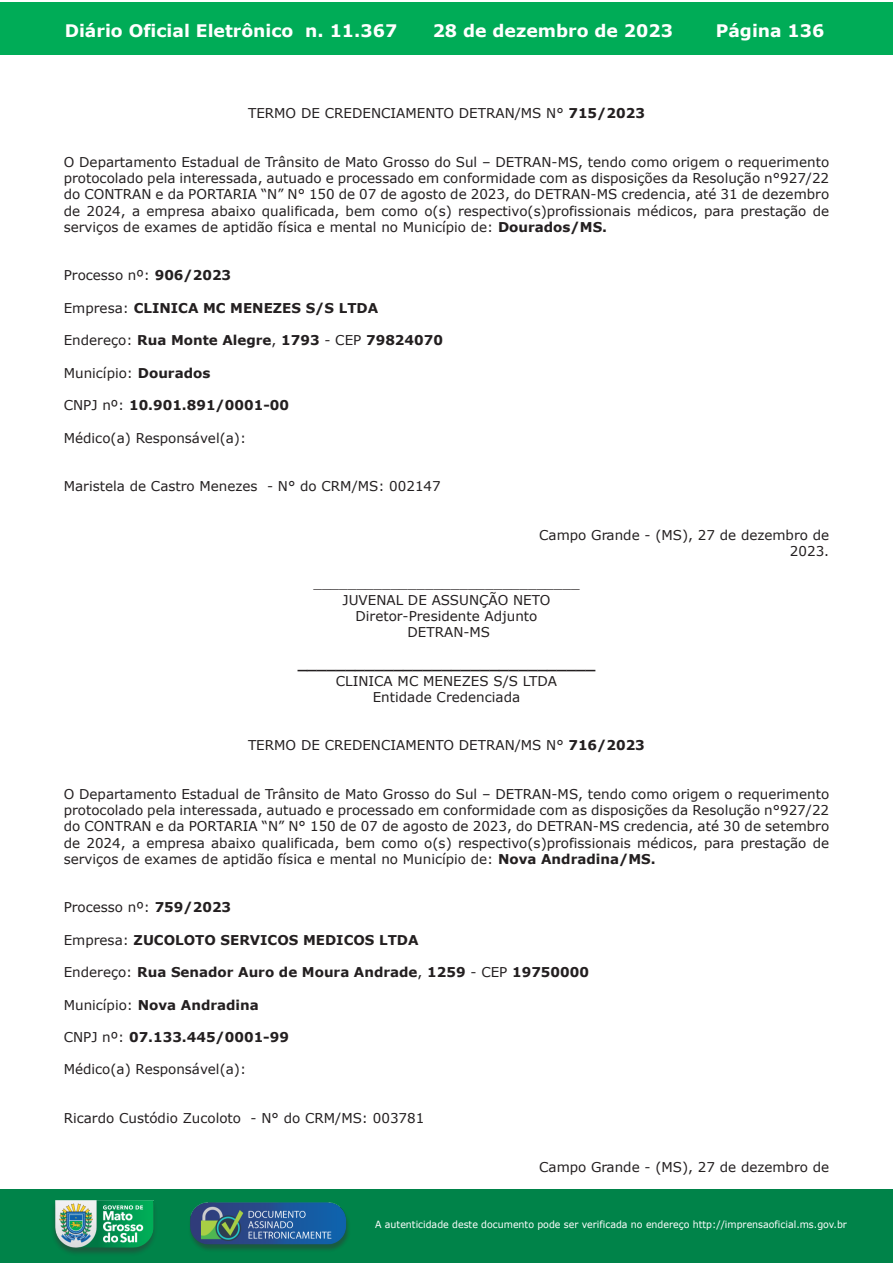
<style>
.page{position:relative;width:893px;height:1263px;background:#fff}
.page>*{position:absolute;margin:0;border:0;box-sizing:border-box;transform-origin:0 0}
.t1{font:700 17.25px "Verdana";color:#fff}
.t2{font:13.5px/16.2px "Verdana";color:#231f20;text-align:justify}
.t3{font:700 13.5px "Verdana";color:#231f20}
.t4{font:9.9px "Verdana";color:#fff;scale:.95 1}
.s1{font-weight:700}
.s2{font-weight:400}
</style>
<div class="page">
<div style="left:0;top:2px;width:893px;height:53px;background:#00ac57"></div>
<div style="left:1px;top:1189px;width:892px;height:74px;background:#008349"></div>
<img style="left:49px;top:1198px;width:111px;height:61px">
<img style="left:185px;top:1201px;width:168px;height:54px">
<p class="t1" style="left:65px;top:18px;width:334px">Diário Oficial Eletrônico n. 11.367</p>
<p class="t1" style="left:433px;top:18px;width:242px">28 de dezembro de 2023</p>
<p class="t1" style="left:716px;top:18px;width:110px">Página 136</p>
<p class="t2" style="left:248px;top:105px;width:398px">TERMO DE CREDENCIAMENTO DETRAN/MS N° <span class="s1">715/2023</span></p>
<p class="t2" style="left:64px;top:154px;width:767px">O Departamento Estadual de Trânsito de Mato Grosso do Sul – DETRAN-MS, tendo como origem o requerimento protocolado pela interessada, autuado e processado em conformidade com as disposições da Resolução n°927/22 do CONTRAN e da PORTARIA “N” N° 150 de 07 de agosto de 2023, do DETRAN-MS credencia, até 31 de dezembro de 2024, a empresa abaixo qualificada, bem como o(s) respectivo(s)profissionais médicos, para prestação de serviços de exames de aptidão física e mental no Município de: <span class="s1">Dourados/MS.</span></p>
<p class="t2" style="left:64px;top:267px;width:169px">Processo nº: <span class="s1">906/2023</span></p>
<p class="t3" style="left:64px;top:298px;width:316px"><span class="s2">Empresa:</span> CLINICA MC MENEZES S/S LTDA</p>
<p class="t3" style="left:64px;top:331px;width:381px"><span class="s2">Endereço:</span> Rua Monte Alegre<span class="s2">,</span> 1793 <span class="s2">- CEP</span> 79824070</p>
<p class="t2" style="left:64px;top:365px;width:148px">Município: <span class="s1">Dourados</span></p>
<p class="t3" style="left:64px;top:396px;width:227px"><span class="s2">CNPJ nº:</span> 10.901.891/0001-00</p>
<p class="t2" style="left:64px;top:429px;width:184px">Médico(a) Responsável(a):</p>
<p class="t2" style="left:64px;top:478px;width:379px">Maristela de Castro Menezes - N° do CRM/MS: 002147</p>
<p class="t2" style="left:539px;top:527px;width:292px;text-align:right">Campo Grande - (MS), 27 de dezembro de<br>2023.</p>
<p class="t2" style="left:313px;top:575px;width:268px;text-align:center">_______________________________<br>JUVENAL DE ASSUNÇÃO NETO<br>Diretor-Presidente Adjunto<br>DETRAN-MS</p>
<p class="t3" style="left:298px;top:655px;width:299px">_______________________________</p>
<p class="t2" style="left:336px;top:672px;width:223px;text-align:center">CLINICA MC MENEZES S/S LTDA<br>Entidade Credenciada</p>
<p class="t2" style="left:248px;top:737px;width:398px">TERMO DE CREDENCIAMENTO DETRAN/MS N° <span class="s1">716/2023</span></p>
<p class="t2" style="left:64px;top:786px;width:767px">O Departamento Estadual de Trânsito de Mato Grosso do Sul – DETRAN-MS, tendo como origem o requerimento protocolado pela interessada, autuado e processado em conformidade com as disposições da Resolução n°927/22 do CONTRAN e da PORTARIA “N” N° 150 de 07 de agosto de 2023, do DETRAN-MS credencia, até 30 de setembro de 2024, a empresa abaixo qualificada, bem como o(s) respectivo(s)profissionais médicos, para prestação de serviços de exames de aptidão física e mental no Município de: <span class="s1">Nova Andradina/MS.</span></p>
<p class="t2" style="left:64px;top:899px;width:169px">Processo nº: <span class="s1">759/2023</span></p>
<p class="t3" style="left:64px;top:930px;width:356px"><span class="s2">Empresa:</span> ZUCOLOTO SERVICOS MEDICOS LTDA</p>
<p class="t3" style="left:64px;top:963px;width:527px"><span class="s2">Endereço:</span> Rua Senador Auro de Moura Andrade<span class="s2">,</span> 1259 <span class="s2">- CEP</span> 19750000</p>
<p class="t3" style="left:64px;top:995px;width:197px"><span class="s2">Município:</span> Nova Andradina</p>
<p class="t3" style="left:64px;top:1027px;width:227px"><span class="s2">CNPJ nº:</span> 07.133.445/0001-99</p>
<p class="t2" style="left:64px;top:1061px;width:184px">Médico(a) Responsável(a):</p>
<p class="t2" style="left:64px;top:1110px;width:362px">Ricardo Custódio Zucoloto - N° do CRM/MS: 003781</p>
<p class="t2" style="left:539px;top:1158px;width:292px">Campo Grande - (MS), 27 de dezembro de</p>
<p class="t4" style="left:375px;top:1218px;width:498px">A autenticidade deste documento pode ser verificada no endereço http://imprensaoficial.ms.gov.br</p>
</div>
